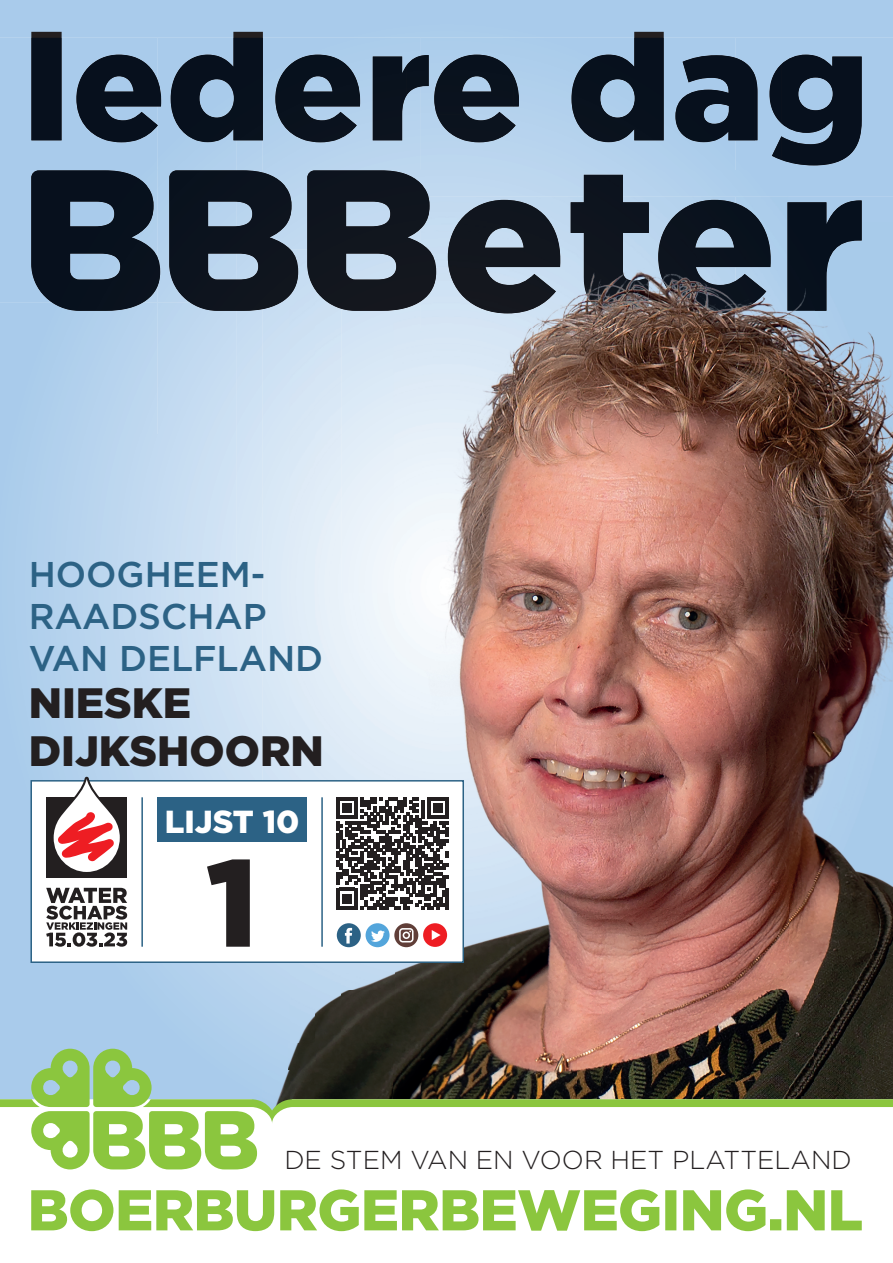
<style>
.page{position:relative;width:893px;height:1263px;background:#fff}
.page>*{position:absolute;margin:0;border:0;box-sizing:border-box;transform-origin:0 0}
.t1{font:900 123.75px "Gotham";color:#231f20}
.t2{font:900 42.45px/47.7px "Gotham";color:#231f20}
.t3{font:500 35.78px/41.7px "Gotham";color:#2c6285}
.t4{font:900 31.88px "Gotham";color:#fff}
.t5{font:300 25.88px "Gotham";color:#231f20}
</style>
<div class="page">
<div style="left:0;top:0;width:893px;height:38px;background:#a9cbeb"></div>
<svg style="left:31px;top:32px;width:831px;height:6px;background:#9cb9d5"></svg>
<img style="left:263px;top:38px;width:630px;height:132px">
<img style="left:342px;top:311px;width:52px;height:738px">
<img style="left:420px;top:196px;width:368px;height:853px">
<img style="left:394px;top:311px;width:26px;height:738px">
<img style="left:814px;top:223px;width:79px;height:826px">
<img style="left:289px;top:249px;width:26px;height:800px">
<img style="left:315px;top:311px;width:27px;height:738px">
<img style="left:788px;top:311px;width:26px;height:738px">
<img style="left:31px;top:170px;width:129px;height:141px">
<img style="left:307px;top:170px;width:129px;height:141px">
<img style="left:169px;top:170px;width:129px;height:141px">
<img style="left:448px;top:200px;width:112px;height:113px">
<img style="left:571px;top:175px;width:78px;height:138px">
<img style="left:658px;top:200px;width:113px;height:113px">
<img style="left:787px;top:200px;width:75px;height:111px">
<img style="left:31px;top:38px;width:375px;height:102px">
<img style="left:406px;top:55px;width:108px;height:60px">
<img style="left:571px;top:38px;width:184px;height:102px">
<img style="left:781px;top:55px;width:81px;height:110px">
<img style="left:513px;top:76px;width:6px;height:52px">
<img style="left:754px;top:64px;width:28px;height:96px">
<img style="left:437px;top:114px;width:77px;height:26px">
<img style="left:31px;top:140px;width:106px;height:2px">
<img style="left:195px;top:140px;width:68px;height:2px">
<img style="left:304px;top:140px;width:98px;height:2px">
<img style="left:463px;top:140px;width:32px;height:2px">
<img style="left:596px;top:140px;width:159px;height:2px">
<div style="left:30px;top:780px;width:434px;height:183px;background:#fff;border:1px solid #2c6285"></div>
<svg style="left:0;top:1049px;width:893px;height:120px"></svg>
<div style="left:337px;top:923px;width:24px;height:24px;background:#2c6285;border-radius:50%"></div>
<svg style="left:345px;top:928px;width:7px;height:15px"></svg>
<svg style="left:394px;top:923px;width:24px;height:24px"></svg>
<div style="left:366px;top:923px;width:24px;height:24px;background:#53a5db;border-radius:50%"></div>
<svg style="left:371px;top:930px;width:14px;height:12px"></svg>
<div style="left:423px;top:923px;width:24px;height:24px;background:#ee1d23;border-radius:50%"></div>
<svg style="left:432px;top:930px;width:9px;height:10px"></svg>
<svg style="left:31px;top:1189px;width:831px;height:42px"></svg>
<svg style="left:337px;top:797px;width:111px;height:112px"></svg>
<hr style="left:445px;top:888px;width:3px;height:21px;background:#231f20">
<hr style="left:141px;top:797px;width:2px;height:150px;background:#2c6285">
<hr style="left:321px;top:797px;width:2px;height:150px;background:#2c6285">
<div style="left:46px;top:797px;width:81px;height:81px;background:#231f20"></div>
<svg style="left:46px;top:888px;width:81px;height:59px"></svg>
<svg style="left:51px;top:776px;width:72px;height:96px"></svg>
<div style="left:157px;top:797px;width:150px;height:45px;background:#2c6285"></div>
<p class="t3" style="left:29px;top:553px;width:296px">HOOGHEEM-<br>RAADSCHAP<br>VAN DELFLAND</p>
<p class="t2" style="left:29px;top:678px;width:297px">NIESKE<br>DIJKSHOORN</p>
<p class="t4" style="left:165px;top:803px;width:136px">LIJST 10</p>
<h1 class="t1" style="left:206px;top:831px;width:54px">1</h1>
<p class="t5" style="left:284px;top:1146px;width:569px">DE STEM VAN EN VOOR HET PLATTELAND</p>
</div>
